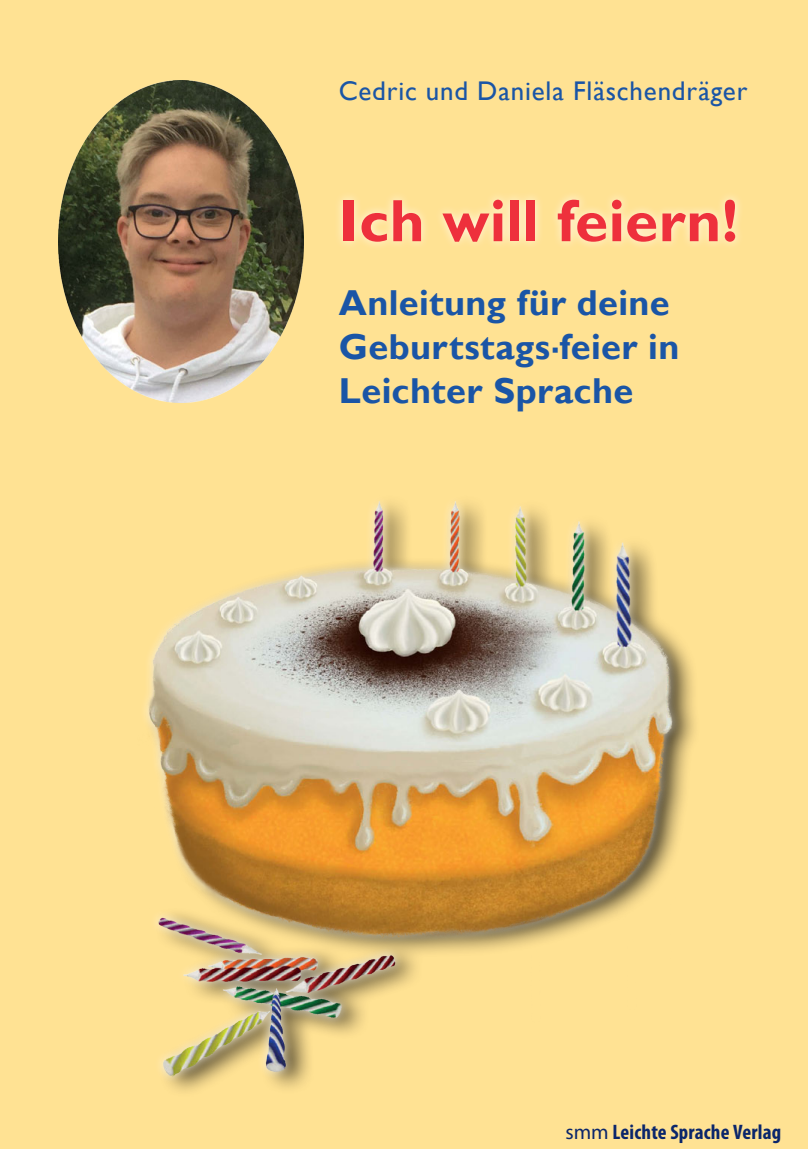
<style>
.page{position:relative;width:808px;height:1149px;background:#fff}
.page>*{position:absolute;margin:0;border:0;box-sizing:border-box;transform-origin:0 0}
.fließanfang{font:700 60px "Gill Sans";letter-spacing:.005em;color:#ee303c}
.fließanfang-2{font:700 36px/44px "Gill Sans";letter-spacing:.01em;color:#1a55a6}
.fließanfang-3{font:27px "Gill Sans";letter-spacing:.03em;color:#1a55a6}
.Fließtext_ohne_Einzu{font:700 condensed 21px "Myriad Pro";letter-spacing:.005em;color:#0b266b}
.s1{font-family:"Verdana";font-size:27px}
.s2{font-weight:400;font-stretch:normal}
</style>
<div class="page">
<div style="left:0;top:0;width:808px;height:1148px;background:#ffe293"></div>
<div style="left:334px;top:190px;width:410px;height:61px;background:#fff;opacity:.75"></div>
<div style="left:143px;top:492px;width:558px;height:606px;background:#000;opacity:.75"></div>
<div style="left:139px;top:493px;width:542px;height:590px;background:#fff;opacity:.75"></div>
<img style="left:139px;top:496px;width:538px;height:580px">
<img style="left:58px;top:81px;width:246px;height:322px">
<p class="fließanfang-3" style="left:339px;top:75px;width:410px">Cedric und Daniela Fläschendräger</p>
<p class="fließanfang" style="left:339px;top:185px;width:401px">Ich will feiern!</p>
<p class="fließanfang-2" style="left:339px;top:282px;width:342px">Anleitung für deine<br>Geburtstags<span class="s1">·</span>feier in<br>Leichter Sprache</p>
<p class="Fließtext_ohne_Einzu" style="left:565px;top:1118px;width:217px"><span class="s2">smm</span> Leichte Sprache Verlag</p>
</div>
